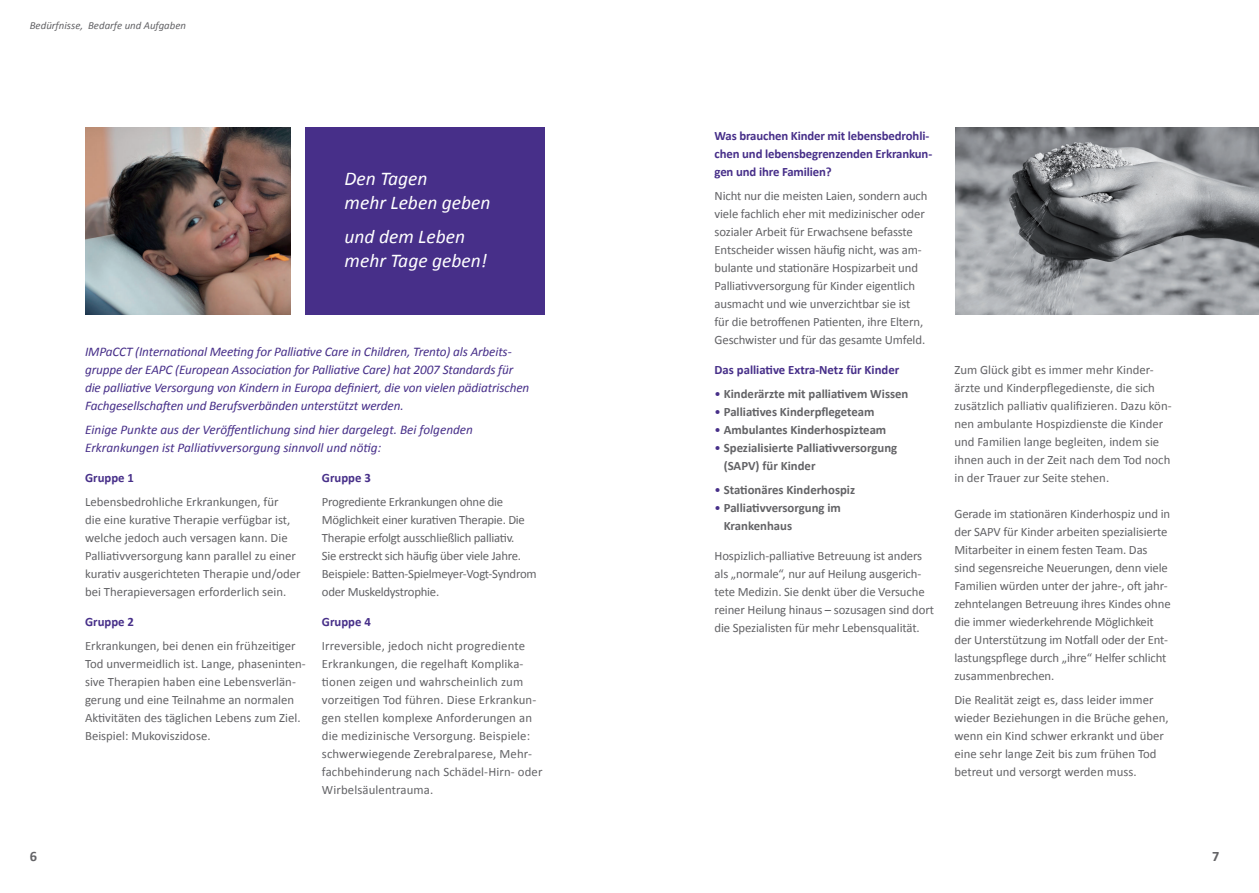
<style>
.page{position:relative;width:1259px;height:893px;background:#fff}
.page>*{position:absolute;margin:0;border:0;box-sizing:border-box;transform-origin:0 0}
.t1{font:italic 19.5px/24px "Calibri";color:#fff}
.t2{font:700 14.4px "Calibri";color:#636366}
.t3{font:italic 13.2px/18px "Calibri";letter-spacing:-.01em;color:#472f89}
.t4{font:12.75px/18px "Calibri";letter-spacing:-.01em;color:#636366}
.t5{font:12.75px/18px "Calibri";letter-spacing:.01em;color:#636366}
.t6{font:700 12.75px/18px "Calibri";color:#636366}
.t7{font:700 12.75px/18px "Calibri";letter-spacing:-.01em;color:#472f89}
.t8{font:italic 10.8px "Calibri";color:#636366}
.s1{font-weight:400;color:#472f89}
</style>
<div class="page">
<img style="left:955px;top:128px;width:304px;height:187px">
<div style="left:305px;top:128px;width:239px;height:187px;background:#472f89"></div>
<img style="left:85px;top:128px;width:205px;height:187px">
<p class="t8" style="left:30px;top:19px;width:158px">Bedürfnisse, Bedarfe und Aufgaben</p>
<h1 class="t1" style="left:344px;top:165px;width:147px">Den Tagen<br>mehr Leben geben</h1>
<h1 class="t1" style="left:344px;top:224px;width:144px">und dem Leben mehr Tage geben!</h1>
<p class="t3" style="left:85px;top:342px;width:446px">IMPaCCT (International Meeting for Palliative Care in Children, Trento) als Arbeits&shy;gruppe der EAPC (European Association for Palliative Care) hat 2007 Standards für die palliative Versorgung von Kindern in Europa definiert, die von vielen pädiatrischen Fachgesellschaften und Berufsverbänden unterstützt werden.</p>
<p class="t3" style="left:85px;top:420px;width:389px">Einige Punkte aus der Veröffentlichung sind hier dargelegt. Bei folgenden<br>Erkrankungen ist Palliativversorgung sinnvoll und nötig:</p>
<p class="t2" style="left:30px;top:847px;width:9px">6</p>
<p class="t7" style="left:85px;top:468px;width:50px">Gruppe 1</p>
<p class="t4" style="left:85px;top:492px;width:217px">Lebensbedrohliche Erkrankungen, für<br>die eine kurative Therapie verfügbar ist, welche jedoch auch versagen kann. Die Palliativversorgung kann parallel zu einer kurativ ausgerichteten Therapie und/oder bei Therapieversagen erforderlich sein.</p>
<p class="t7" style="left:85px;top:612px;width:50px">Gruppe 2</p>
<p class="t4" style="left:85px;top:636px;width:222px">Erkrankungen, bei denen ein frühzeitiger Tod unvermeidlich ist. Lange, phaseninten&shy;sive Therapien haben eine Lebensverlän&shy;gerung und eine Teilnahme an normalen Aktivitäten des täglichen Lebens zum Ziel.<br>Beispiel: Mukoviszidose.</p>
<p class="t7" style="left:322px;top:468px;width:50px">Gruppe 3</p>
<p class="t4" style="left:322px;top:492px;width:216px">Progrediente Erkrankungen ohne die Möglichkeit einer kurativen Therapie. Die Therapie erfolgt ausschließlich palliativ.<br>Sie erstreckt sich häufig über viele Jahre.<br>Beispiele: Batten-Spielmeyer-Vogt-Syndrom oder Muskeldystrophie.</p>
<p class="t7" style="left:322px;top:612px;width:50px">Gruppe 4</p>
<p class="t5" style="left:322px;top:636px;width:222px">Irreversible, jedoch nicht progrediente Erkrankungen, die regelhaft Komplika&shy;tionen zeigen und wahrscheinlich zum vorzeitigen Tod führen. Diese Erkrankun&shy;gen stellen komplexe Anforderungen an die medizinische Versorgung. Beispiele: schwerwiegende Zerebralparese, Mehr&shy;fachbehinderung nach Schädel-Hirn- oder Wirbelsäulentrauma.</p>
<p class="t7" style="left:714px;top:126px;width:219px">Was brauchen Kinder mit lebensbedrohli&shy;chen und lebensbegrenzenden Erkrankun&shy;gen und ihre Familien?</p>
<p class="t4" style="left:714px;top:186px;width:214px">Nicht nur die meisten Laien, sondern auch viele fachlich eher mit medizinischer oder sozialer Arbeit für Erwachsene befasste Entscheider wissen häufig nicht, was am&shy;bulante und stationäre Hospizarbeit und Palliativversorgung für Kinder eigentlich ausmacht und wie unverzichtbar sie ist für die betroffenen Patienten, ihre Eltern, Geschwister und für das gesamte Umfeld.</p>
<p class="t7" style="left:714px;top:360px;width:186px">Das palliative Extra-Netz für Kinder</p>
<p class="t6" style="left:714px;top:384px;width:195px"><span class="s1">•</span> Kinderärzte mit palliativem Wissen</p>
<p class="t6" style="left:714px;top:402px;width:161px"><span class="s1">•</span> Palliatives Kinderpflegeteam</p>
<p class="t6" style="left:714px;top:420px;width:173px"><span class="s1">•</span> Ambulantes Kinderhospizteam</p>
<p class="t6" style="left:724px;top:438px;width:175px;text-indent:-9px"><span class="s1">•</span> Spezialisierte Palliativversorgung (SAPV) für Kinder</p>
<p class="t6" style="left:714px;top:480px;width:142px"><span class="s1">•</span> Stationäres Kinderhospiz</p>
<p class="t6" style="left:724px;top:498px;width:119px;text-indent:-9px"><span class="s1">•</span> Palliativversorgung im<br>Krankenhaus</p>
<p class="t4" style="left:714px;top:546px;width:221px">Hospizlich-palliative Betreuung ist anders als „normale“, nur auf Heilung ausgerich&shy;tete Medizin. Sie denkt über die Versuche reiner Heilung hinaus – sozusagen sind dort die Spezialisten für mehr Lebensqualität.</p>
<p class="t4" style="left:954px;top:360px;width:219px">Zum Glück gibt es immer mehr Kinder&shy;ärzte und Kinderpflegedienste, die sich zusätzlich palliativ qualifizieren. Dazu kön&shy;nen ambulante Hospizdienste die Kinder und Familien lange begleiten, indem sie ihnen auch in der Zeit nach dem Tod noch in der Trauer zur Seite stehen.</p>
<p class="t4" style="left:954px;top:504px;width:218px">Gerade im stationären Kinderhospiz und in der SAPV für Kinder arbeiten spezialisierte Mitarbeiter in einem festen Team. Das sind segensreiche Neuerungen, denn viele Familien würden unter der jahre-, oft jahr&shy;zehntelangen Betreuung ihres Kindes ohne die immer wiederkehrende Möglichkeit der Unterstützung im Notfall oder der Ent&shy;lastungspflege durch „ihre“ Helfer schlicht zusammenbrechen.</p>
<p class="t4" style="left:954px;top:690px;width:216px">Die Realität zeigt es, dass leider immer wieder Beziehungen in die Brüche gehen, wenn ein Kind schwer erkrankt und über eine sehr lange Zeit bis zum frühen Tod betreut und versorgt werden muss.</p>
<p class="t2" style="left:1212px;top:847px;width:9px">7</p>
</div>
